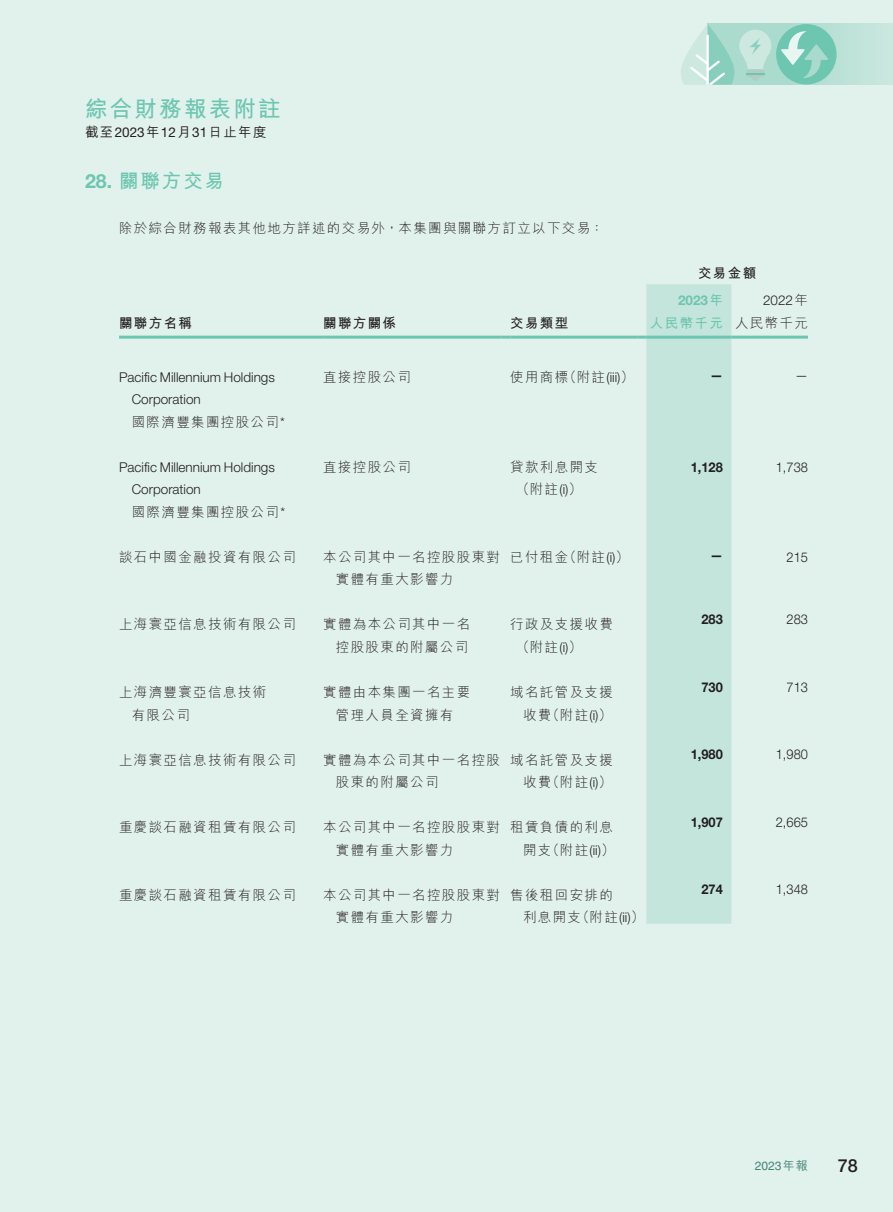
<style>
.page{position:relative;width:893px;height:1212px;background:#e1f1ec}
.page>*{position:absolute;margin:0;border:0;box-sizing:border-box;transform-origin:0 0}
.t1{font:700 22.5px "M Hei HK";letter-spacing:.1em;color:#6cc6b0}
.t2{font:700 19.5px "M Hei HK";letter-spacing:.1em;color:#6cc6b0}
.t3{font:500 18px "Helvetica Neue LT Std";color:#231f20}
.t4{font:300 13.5px/22.5px "M Hei HK";letter-spacing:.1em;color:#231f20}
.t5{font:300 13.5px/22.5px "Helvetica Neue LT Std";color:#231f20}
.t6{font:300 13.5px "Helvetica Neue LT Std";color:#231f20;scale:.95 1}
.t7{font:700 13.5px "Helvetica Neue LT Std";color:#231f20;scale:.95 1}
.t8{font:700 13.5px "M Hei HK";letter-spacing:.1em;color:#231f20}
.t9{font:500 13.5px "M Hei HK";letter-spacing:.1em;color:#231f20}
.t10{font:700 13.5px "Helvetica Neue LT Std";color:#6cc6b0}
.t11{font:700 13.5px "M Hei HK";letter-spacing:.1em;color:#6cc6b0}
.t12{font:12px "Helvetica LT Std";color:#468677}
.s1{font-family:"Helvetica Neue LT Std";font-weight:400}
.s2{font-family:"Helvetica Neue LT Std"}
.s3{font-family:"M Hei HK"}
.s4{font-family:"M Hei HK";font-weight:500}
</style>
<div class="page">
<svg style="left:771px;top:24px;width:122px;height:61px;background:#bde2d7"></svg>
<div style="left:776px;top:24px;width:60px;height:60px;background:#6cc6b0;border-radius:50%"></div>
<svg style="left:681px;top:24px;width:90px;height:61px;background:#b8e0d4"></svg>
<svg style="left:781px;top:31px;width:47px;height:47px"></svg>
<div style="left:646px;top:284px;width:85px;height:640px;background:#c4e5dc"></div>
<hr style="left:119px;top:336px;width:204px;height:3px;background:#6cc6b0">
<hr style="left:323px;top:336px;width:179px;height:3px;background:#6cc6b0">
<svg style="left:502px;top:336px;width:8px;height:3px"></svg>
<hr style="left:510px;top:336px;width:128px;height:3px;background:#6cc6b0">
<svg style="left:638px;top:336px;width:8px;height:3px"></svg>
<hr style="left:646px;top:336px;width:77px;height:3px;background:#6cc6b0">
<svg style="left:723px;top:336px;width:8px;height:3px"></svg>
<hr style="left:731px;top:336px;width:77px;height:3px;background:#6cc6b0">
<h1 class="t1" style="left:85px;top:92px;width:197px">綜合財務報表附註</h1>
<p class="t9" style="left:85px;top:122px;width:183px">截至<span class="s1">2023</span>年<span class="s1">12</span>月<span class="s1">31</span>日止年度</p>
<h2 class="t2" style="left:85px;top:166px;width:141px"><span class="s2">28.</span> 關聯方交易</h2>
<p class="t4" style="left:119px;top:217px;width:486px">除於綜合財務報表其他地方詳述的交易外，本集團與關聯方訂立以下交易：</p>
<p class="t8" style="left:698px;top:263px;width:60px">交易金額</p>
<p class="t10" style="left:678px;top:292px;width:46px">2023<span class="s3">年</span></p>
<p class="t5" style="left:763px;top:289px;width:46px">2022<span class="s3">年</span></p>
<p class="t8" style="left:119px;top:313px;width:74px">關聯方名稱</p>
<p class="t8" style="left:323px;top:313px;width:74px">關聯方關係</p>
<p class="t8" style="left:510px;top:313px;width:60px">交易類型</p>
<p class="t11" style="left:650px;top:313px;width:74px">人民幣千元</p>
<p class="t4" style="left:735px;top:311px;width:74px">人民幣千元</p>
<p class="t5" style="left:132px;top:366px;width:145px;text-indent:-13px">Pacific Millennium Holdings<br>Corporation</p>
<p class="t4" style="left:132px;top:411px;width:155px">國際濟豐集團控股公司<span class="s2">*</span></p>
<p class="t4" style="left:323px;top:366px;width:89px">直接控股公司</p>
<p class="t5" style="left:563px;top:366px;width:72px"><span class="s3">（附註</span> ( <span class="s3">(</span>(i i i</p>
<p class="t4" style="left:510px;top:366px;width:60px">使用商標</p>
<p class="t7" style="left:710px;top:367px;width:15px">—</p>
<p class="t6" style="left:795px;top:367px;width:15px">—</p>
<p class="t5" style="left:132px;top:456px;width:145px;text-indent:-13px">Pacific Millennium Holdings<br>Corporation</p>
<p class="t4" style="left:132px;top:500px;width:155px">國際濟豐集團控股公司<span class="s2">*</span></p>
<p class="t4" style="left:323px;top:455px;width:89px">直接控股公司</p>
<p class="t4" style="left:510px;top:455px;width:89px">貸款利息開支</p>
<p class="t4" style="left:516px;top:478px;width:67px">（附註 (<span class="s2">(i(</span></p>
<p class="t7" style="left:691px;top:459px;width:35px">1,128</p>
<p class="t6" style="left:776px;top:459px;width:35px">1,738</p>
<p class="t4" style="left:119px;top:545px;width:178px">談石中國金融投資有限公司</p>
<p class="t4" style="left:323px;top:545px;width:178px">本公司其中一名控股股東對</p>
<p class="t4" style="left:510px;top:545px;width:60px">已付租金</p>
<p class="t4" style="left:563px;top:545px;width:67px">（附註 (<span class="s2">(i(</span></p>
<p class="t7" style="left:710px;top:547px;width:15px">—</p>
<p class="t6" style="left:786px;top:549px;width:24px">215</p>
<p class="t4" style="left:336px;top:568px;width:119px">實體有重大影響力</p>
<p class="t4" style="left:119px;top:613px;width:178px">上海寰亞信息技術有限公司</p>
<p class="t4" style="left:323px;top:613px;width:149px">實體為本公司其中一名</p>
<p class="t4" style="left:336px;top:635px;width:134px">控股股東的附屬公司</p>
<p class="t7" style="left:701px;top:611px;width:24px">283</p>
<p class="t4" style="left:516px;top:613px;width:98px;text-indent:-6px">行政及支援收費（附註 (<span class="s2">(i(</span></p>
<p class="t6" style="left:786px;top:611px;width:24px">283</p>
<p class="t4" style="left:132px;top:680px;width:136px;text-indent:-13px">上海濟豐寰亞信息技術有限公司</p>
<p class="t4" style="left:323px;top:680px;width:149px;text-align:center">實體由本集團一名主要管理人員全資擁有</p>
<p class="t4" style="left:510px;top:680px;width:104px;text-align:right">域名託管及支援（附註 (<span class="s2">(i(</span></p>
<p class="t4" style="left:523px;top:703px;width:30px">收費</p>
<p class="t4" style="left:119px;top:748px;width:178px">上海寰亞信息技術有限公司</p>
<p class="t4" style="left:323px;top:748px;width:178px">實體為本公司其中一名控股</p>
<p class="t4" style="left:336px;top:770px;width:104px">股東的附屬公司</p>
<p class="t4" style="left:510px;top:748px;width:104px;text-align:right">域名託管及支援（附註 (<span class="s2">(i(</span></p>
<p class="t4" style="left:523px;top:770px;width:30px">收費</p>
<p class="t4" style="left:119px;top:815px;width:178px">重慶談石融資租賃有限公司</p>
<p class="t4" style="left:323px;top:815px;width:178px">本公司其中一名控股股東對</p>
<p class="t4" style="left:336px;top:838px;width:119px">實體有重大影響力</p>
<p class="t4" style="left:510px;top:815px;width:106px;text-align:right">租賃負債的利息（附註 (<span class="s2">(i i(</span></p>
<p class="t4" style="left:523px;top:838px;width:30px">開支</p>
<p class="t4" style="left:119px;top:883px;width:178px">重慶談石融資租賃有限公司</p>
<p class="t4" style="left:323px;top:883px;width:178px">本公司其中一名控股股東對</p>
<p class="t4" style="left:336px;top:905px;width:119px">實體有重大影響力</p>
<p class="t4" style="left:576px;top:883px;width:70px;text-indent:-66px">售後租回安排的<br>（附註 (<span class="s2">(i i(</span></p>
<p class="t4" style="left:523px;top:905px;width:60px">利息開支</p>
<p class="t7" style="left:701px;top:678px;width:24px">730</p>
<p class="t6" style="left:786px;top:679px;width:24px">713</p>
<p class="t7" style="left:691px;top:746px;width:35px">1,980</p>
<p class="t6" style="left:776px;top:746px;width:35px">1,980</p>
<p class="t7" style="left:691px;top:813px;width:35px">1,907</p>
<p class="t6" style="left:776px;top:814px;width:35px">2,665</p>
<p class="t7" style="left:701px;top:881px;width:24px">274</p>
<p class="t6" style="left:776px;top:881px;width:35px">1,348</p>
<p class="t12" style="left:755px;top:1159px;width:55px">2023<span class="s4">年報</span></p>
<h3 class="t3" style="left:838px;top:1154px;width:22px">78</h3>
</div>
